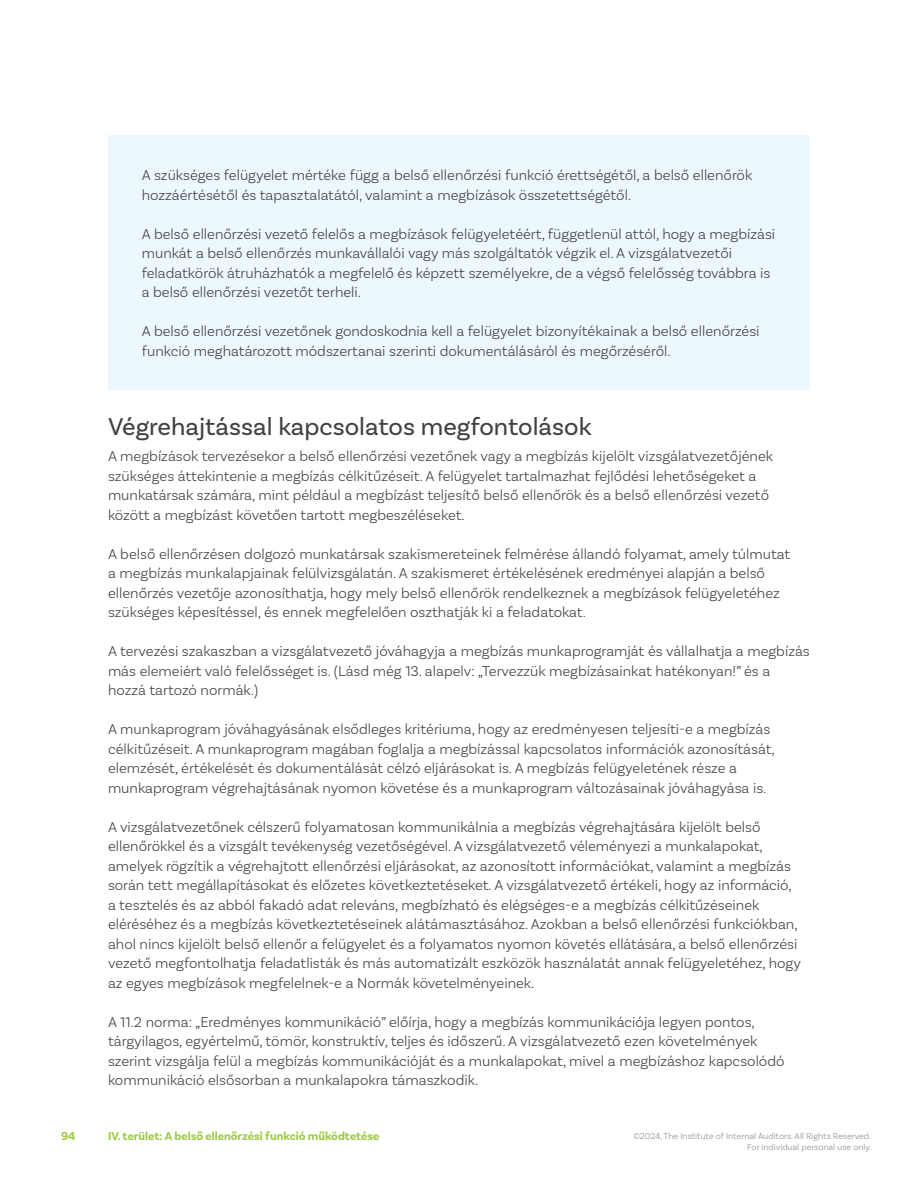
<style>
.page{position:relative;width:918px;height:1188px;background:#fff}
.page>*{position:absolute;margin:0;border:0;box-sizing:border-box;transform-origin:0 0}
.t1{font:25.5px "Basic Sans";color:#414042}
.t2{font:300 15px/19.5px "Basic Sans";color:#414042}
.t3{font:700 12px "Basic Sans";color:#9aca3c}
.t4{font:300 9px/10.8px "Basic Sans";color:#8a8c8e;text-align:right}
</style>
<div class="page">
<div style="left:108px;top:135px;width:702px;height:254px;background:#ecf8fe"></div>
<p class="t2" style="left:142px;top:165px;width:612px">A szükséges felügyelet mértéke függ a belső ellenőrzési funkció érettségétől, a belső ellenőrök hozzáértésétől és tapasztalatától, valamint a megbízások összetettségétől.</p>
<p class="t2" style="left:142px;top:224px;width:635px">A belső ellenőrzési vezető felelős a megbízások felügyeletéért, függetlenül attól, hogy a megbízási munkát a belső ellenőrzés munkavállalói vagy más szolgáltatók végzik el. A vizsgálatvezetői feladatkörök átruházhatók a megfelelő és képzett személyekre, de a végső felelősség továbbra is a belső ellenőrzési vezetőt terheli.</p>
<p class="t2" style="left:142px;top:321px;width:619px">A belső ellenőrzési vezetőnek gondoskodnia kell a felügyelet bizonyítékainak a belső ellenőrzési funkció meghatározott módszertanai szerinti dokumentálásáról és megőrzéséről.</p>
<h1 class="t1" style="left:108px;top:411px;width:485px">Végrehajtással kapcsolatos megfontolások</h1>
<p class="t2" style="left:108px;top:446px;width:667px">A megbízások tervezésekor a belső ellenőrzési vezetőnek vagy a megbízás kijelölt vizsgálatvezetőjének szükséges áttekintenie a megbízás célkitűzéseit. A felügyelet tartalmazhat fejlődési lehetőségeket a munkatársak számára, mint például a megbízást teljesítő belső ellenőrök és a belső ellenőrzési vezető között a megbízást követően tartott megbeszéléseket.</p>
<p class="t2" style="left:108px;top:544px;width:684px">A belső ellenőrzésen dolgozó munkatársak szakismereteinek felmérése állandó folyamat, amely túlmutat a megbízás munkalapjainak felülvizsgálatán. A szakismeret értékelésének eredményei alapján a belső ellenőrzés vezetője azonosíthatja, hogy mely belső ellenőrök rendelkeznek a megbízások felügyeletéhez szükséges képesítéssel, és ennek megfelelően oszthatják ki a feladatokat.</p>
<p class="t2" style="left:108px;top:641px;width:703px">A tervezési szakaszban a vizsgálatvezető jóváhagyja a megbízás munkaprogramját és vállalhatja a megbízás más elemeiért való felelősséget is. (Lásd még 13. alapelv: „Tervezzük megbízásainkat hatékonyan!” és a hozzá tartozó normák.)</p>
<p class="t2" style="left:108px;top:719px;width:668px">A munkaprogram jóváhagyásának elsődleges kritériuma, hogy az eredményesen teljesíti-e a megbízás célkitűzéseit. A munkaprogram magában foglalja a megbízással kapcsolatos információk azonosítását, elemzését, értékelését és dokumentálását célzó eljárásokat is. A megbízás felügyeletének része a munkaprogram végrehajtásának nyomon követése és a munkaprogram változásainak jóváhagyása is.</p>
<p class="t2" style="left:108px;top:817px;width:694px">A vizsgálatvezetőnek célszerű folyamatosan kommunikálnia a megbízás végrehajtására kijelölt belső ellenőrökkel és a vizsgált tevékenység vezetőségével. A vizsgálatvezető véleményezi a munkalapokat, amelyek rögzítik a végrehajtott ellenőrzési eljárásokat, az azonosított információkat, valamint a megbízás során tett megállapításokat és előzetes következtetéseket. A vizsgálatvezető értékeli, hogy az információ, a tesztelés és az abból fakadó adat releváns, megbízható és elégséges-e a megbízás célkitűzéseinek eléréséhez és a megbízás következtetéseinek alátámasztásához. Azokban a belső ellenőrzési funkciókban, ahol nincs kijelölt belső ellenőr a felügyelet és a folyamatos nyomon követés ellátására, a belső ellenőrzési vezető megfontolhatja feladatlisták és más automatizált eszközök használatát annak felügyeletéhez, hogy az egyes megbízások megfelelnek-e a Normák követelményeinek.</p>
<p class="t2" style="left:108px;top:1012px;width:678px">A 11.2 norma: „Eredményes kommunikáció” előírja, hogy a megbízás kommunikációja legyen pontos, tárgyilagos, egyértelmű, tömör, konstruktív, teljes és időszerű. A vizsgálatvezető ezen követelmények szerint vizsgálja felül a megbízás kommunikációját és a munkalapokat, mivel a megbízáshoz kapcsolódó kommunikáció elsősorban a munkalapokra támaszkodik.</p>
<p class="t3" style="left:61px;top:1129px;width:16px">94</p>
<p class="t3" style="left:108px;top:1129px;width:273px">IV. terület: A belső ellenőrzési funkció működtetése</p>
<p class="t4" style="left:633px;top:1131px;width:240px">©2024, The Institute of Internal Auditors. All Rights Reserved.<br>For individual personal use only.</p>
</div>
